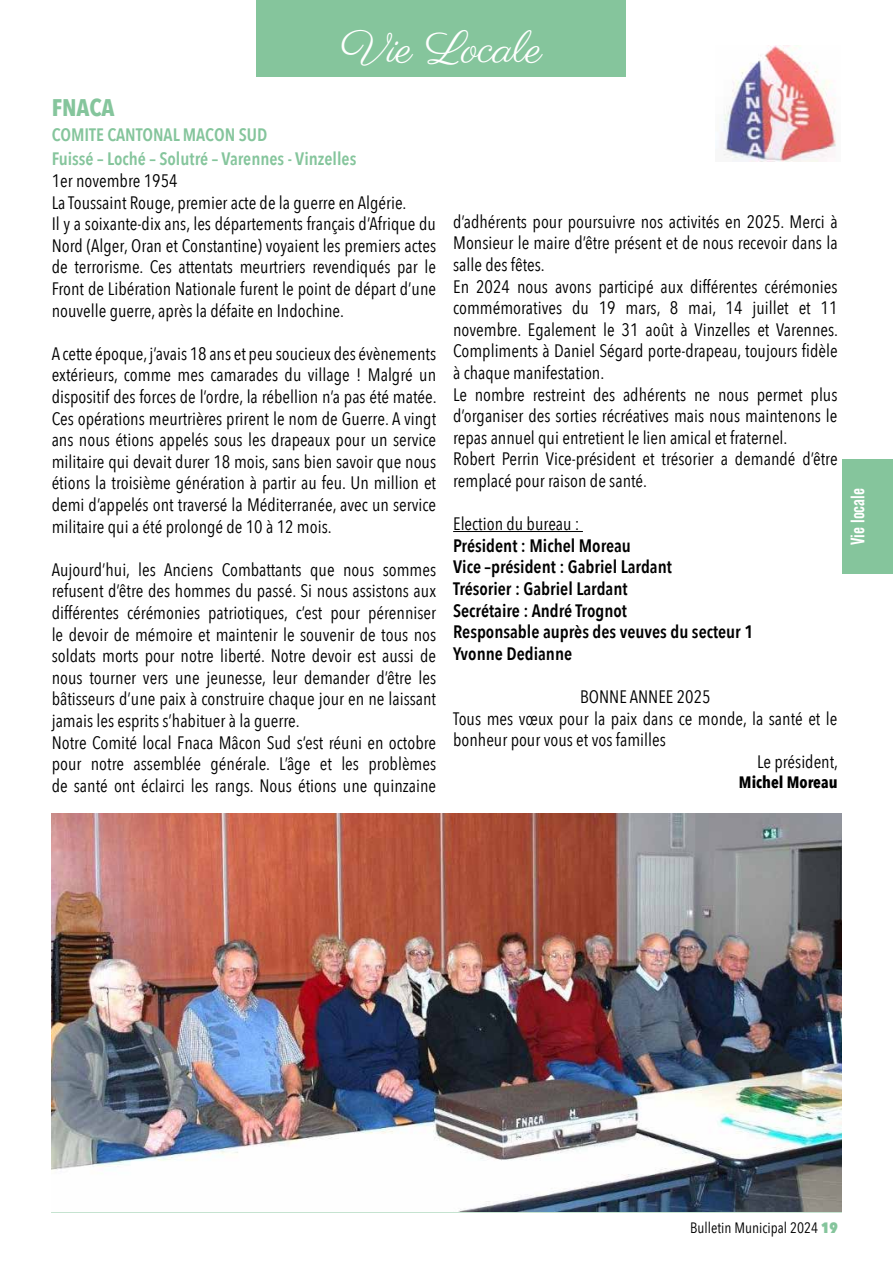
<style>
.page{position:relative;width:893px;height:1263px;background:#fff}
.page>*{position:absolute;margin:0;border:0;box-sizing:border-box;transform-origin:0 0}
.t1{font:45px "Parisienne";color:#fff}
.t2{font:700 24px "Avenir Next Condensed";letter-spacing:-.005em;color:#85c59c}
.t3{font:19.5px "Alternate Gothic No 2 BT";color:#fff}
.t4{font:18px/21.6px "Avenir Next Condensed";color:#000}
.t5{font:600 18px/21.6px "Avenir Next Condensed";color:#000}
.t6{font:600 18px/24px "Avenir Next Condensed";color:#85c59c}
.t7{font:700 16.5px "Avenir Next Condensed";color:#000}
.t8{font:15px "Avenir Next Condensed";color:#000}
.s1{font-weight:800;color:#85c59c}
</style>
<div class="page">
<div style="left:842px;top:459px;width:51px;height:115px;background:#85c59c"></div>
<hr style="left:51px;top:1212px;width:791px;height:1px;background:#85c59c">
<div style="left:256px;top:0;width:370px;height:77px;background:#85c59c"></div>
<hr style="left:453px;top:531px;width:130px;height:1px;background:#000">
<img style="left:721px;top:46px;width:115px;height:115px">
<img style="left:52px;top:813px;width:790px;height:399px">
<h1 class="t1" style="left:340px;top:21px;width:203px">Vie Locale</h1>
<h2 class="t2" style="left:52px;top:93px;width:64px">FNACA</h2>
<p class="t6" style="left:52px;top:123px;width:306px">COMITE CANTONAL MACON SUD<br>Fuissé – Loché – Solutré – Varennes - Vinzelles</p>
<p class="t4" style="left:52px;top:169px;width:386px">1er novembre 1954<br>La Toussaint Rouge, premier acte de la guerre en Algérie.<br>Il y a soixante-dix ans, les départements français d’Afrique du Nord (Alger, Oran et Constantine) voyaient les premiers actes de terrorisme. Ces attentats meurtriers revendiqués par le Front de Libération Nationale furent le point de départ d’une nouvelle guerre, après la défaite en Indochine.</p>
<p class="t4" style="left:52px;top:342px;width:386px;text-align:justify">A cette époque, j’avais 18 ans et peu soucieux des évènements extérieurs, comme mes camarades du village ! Malgré un dispositif des forces de l’ordre, la rébellion n’a pas été matée.<br>Ces opérations meurtrières prirent le nom de Guerre. A vingt ans nous étions appelés sous les drapeaux pour un service militaire qui devait durer 18 mois, sans bien savoir que nous étions la troisième génération à partir au feu. Un million et demi d’appelés ont traversé la Méditerranée, avec un service militaire qui a été prolongé de 10 à 12 mois.</p>
<p class="t4" style="left:52px;top:558px;width:386px">Aujourd’hui, les Anciens Combattants que nous sommes refusent d’être des hommes du passé. Si nous assistons aux différentes cérémonies patriotiques, c’est pour pérenniser le devoir de mémoire et maintenir le souvenir de tous nos soldats morts pour notre liberté. Notre devoir est aussi de nous tourner vers une jeunesse, leur demander d’être les bâtisseurs d’une paix à construire chaque jour en ne laissant jamais les esprits s’habituer à la guerre.<br>Notre Comité local Fnaca Mâcon Sud s’est réuni en octobre pour notre assemblée générale. L’âge et les problèmes de santé ont éclairci les rangs. Nous étions une quinzaine</p>
<p class="t4" style="left:453px;top:210px;width:386px">d’adhérents pour poursuivre nos activités en 2025. Merci à Monsieur le maire d’être présent et de nous recevoir dans la salle des fêtes.<br>En 2024 nous avons participé aux différentes cérémonies commémoratives du 19 mars, 8 mai, 14 juillet et 11 novembre. Egalement le 31 août à Vinzelles et Varennes.<br>Compliments à Daniel Ségard porte-drapeau, toujours fidèle à chaque manifestation.<br>Le nombre restreint des adhérents ne nous permet plus d’organiser des sorties récréatives mais nous maintenons le repas annuel qui entretient le lien amical et fraternel.<br>Robert Perrin Vice-président et trésorier a demandé d’être remplacé pour raison de santé.</p>
<p class="t4" style="left:453px;top:512px;width:128px">Election du bureau :</p>
<p class="t5" style="left:453px;top:534px;width:302px">Président : Michel Moreau<br>Vice –président : Gabriel Lardant<br>Trésorier : Gabriel Lardant<br>Secrétaire : André Trognot<br>Responsable auprès des veuves du secteur 1<br>Yvonne Dedianne</p>
<p class="t4" style="left:580px;top:685px;width:132px">BONNE ANNEE 2025</p>
<p class="t4" style="left:453px;top:707px;width:386px">Tous mes vœux pour la paix dans ce monde, la santé et le</p>
<p class="t4" style="left:453px;top:728px;width:214px">bonheur pour vous et vos familles</p>
<p class="t4" style="left:757px;top:750px;width:82px">Le président,</p>
<p class="t7" style="left:739px;top:772px;width:100px">Michel Moreau</p>
<p class="t3" style="left:847px;top:545px;width:59px;rotate:-90deg">Vie locale</p>
<p class="t8" style="left:690px;top:1215px;width:149px">Bulletin Municipal 2024 <span class="s1">19</span></p>
</div>
